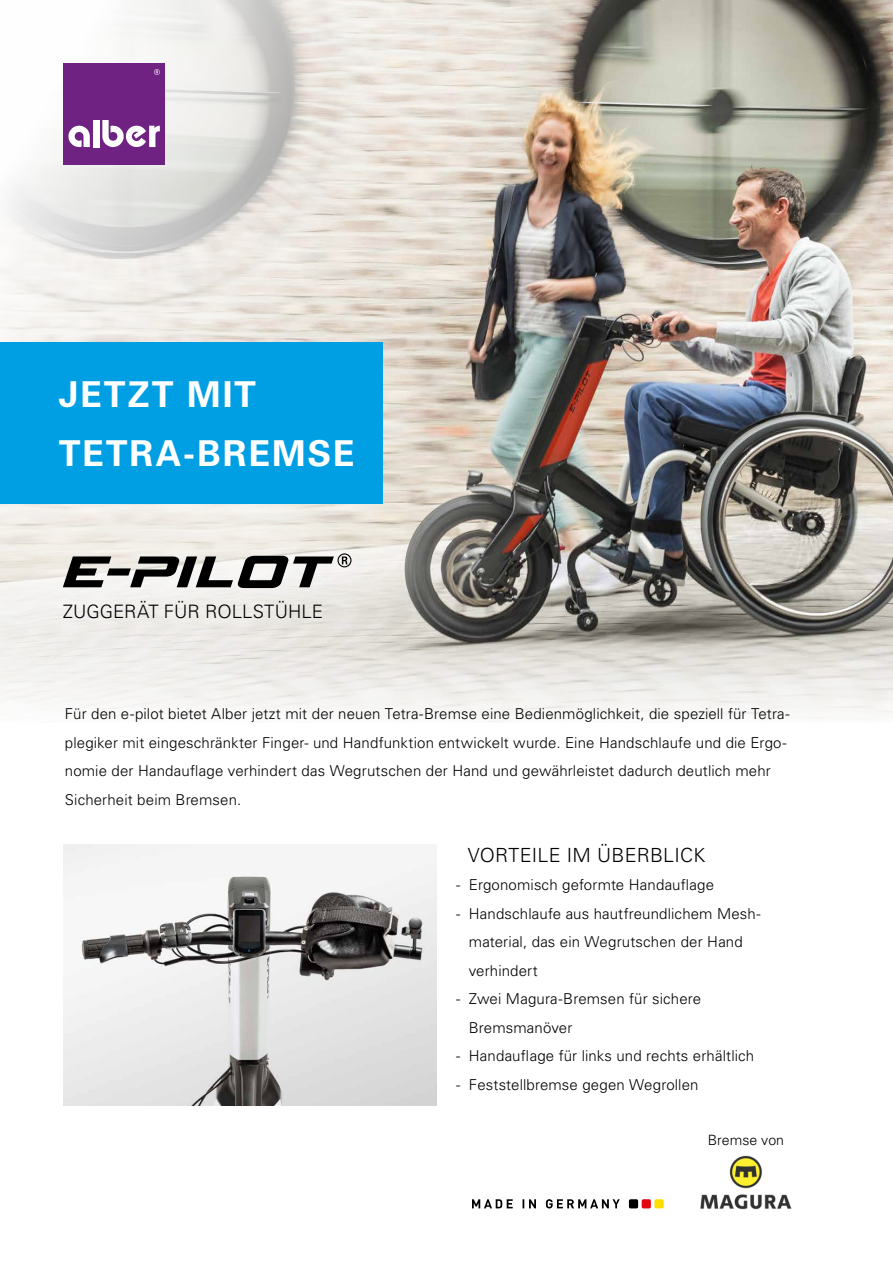
<style>
.page{position:relative;width:893px;height:1263px;background:#fff}
.page>*{position:absolute;margin:0;border:0;box-sizing:border-box;transform-origin:0 0}
.t1{font:700 35.7px/59.4px "Univers LT Std";letter-spacing:.055em;color:#fff}
.t2{font:300 19.5px "Univers";letter-spacing:.015em;color:#000}
.t3{font:300 18.45px "Univers LT Std";color:#000}
.t4{font:300 15px/28.5px "Univers";letter-spacing:.01em;color:#000}
.t5{font:300 14.1px "Univers";color:#000}
</style>
<div class="page">
<img style="left:350px;top:0;width:543px;height:722px">
<svg style="left:51px;top:326px;width:493px;height:350px;background:#9a948b"></svg>
<img style="left:64px;top:845px;width:373px;height:260px">
<svg style="left:0;top:374px;width:434px;height:348px;fill:#efede8"></svg>
<img style="left:700px;top:1155px;width:92px;height:55px">
<svg style="left:0;top:0;width:350px;height:342px"></svg>
<div style="left:64px;top:64px;width:101px;height:101px;background:#702283"></div>
<svg style="left:68px;top:125px;width:22px;height:22px"></svg>
<div style="left:93px;top:120px;width:6px;height:27px;background:#fff"></div>
<svg style="left:102px;top:120px;width:58px;height:27px"></svg>
<svg style="left:154px;top:69px;width:6px;height:6px"></svg>
<div style="left:0;top:342px;width:383px;height:162px;background:#009fe3"></div>
<svg style="left:63px;top:553px;width:288px;height:35px"></svg>
<div style="left:629px;top:1199px;width:9px;height:9px;background:#000;border-radius:2px"></div>
<div style="left:642px;top:1199px;width:9px;height:9px;background:#e30613;border-radius:2px"></div>
<div style="left:654px;top:1199px;width:10px;height:9px;background:#fd0;border-radius:2px"></div>
<svg style="left:472px;top:1199px;width:148px;height:9px"></svg>
<h1 class="t1" style="left:59px;top:365px;width:297px">JETZT MIT<br>TETRA-BREMSE</h1>
<p class="t3" style="left:63px;top:600px;width:262px">ZUGGERÄT FÜR ROLLSTÜHLE</p>
<p class="t4" style="left:65px;top:699px;width:726px">Für den e-pilot bietet Alber jetzt mit der neuen Tetra-Bremse eine Bedienmöglichkeit, die speziell für Tetra&shy;plegiker mit eingeschränkter Finger- und Handfunktion entwickelt wurde. Eine Handschlaufe und die Ergo&shy;nomie der Handauflage verhindert das Wegrutschen der Hand und gewährleistet dadurch deutlich mehr Sicherheit beim Bremsen.</p>
<h2 class="t2" style="left:468px;top:843px;width:239px">VORTEILE IM ÜBERBLICK</h2>
<p class="t4" style="left:456px;top:870px;width:260px">- Ergonomisch geformte Handauflage</p>
<p class="t4" style="left:469px;top:899px;width:293px;text-indent:-13px">- Handschlaufe aus hautfreundlichem Mesh&shy;material, das ein Wegrutschen der Hand verhindert</p>
<p class="t4" style="left:469px;top:984px;width:234px;text-indent:-13px">- Zwei Magura-Bremsen für sichere<br>Bremsmanöver</p>
<p class="t4" style="left:456px;top:1041px;width:300px">- Handauflage für links und rechts erhältlich</p>
<p class="t4" style="left:456px;top:1070px;width:244px">- Feststellbremse gegen Wegrollen</p>
<p class="t5" style="left:708px;top:1131px;width:78px">Bremse von</p>
</div>
